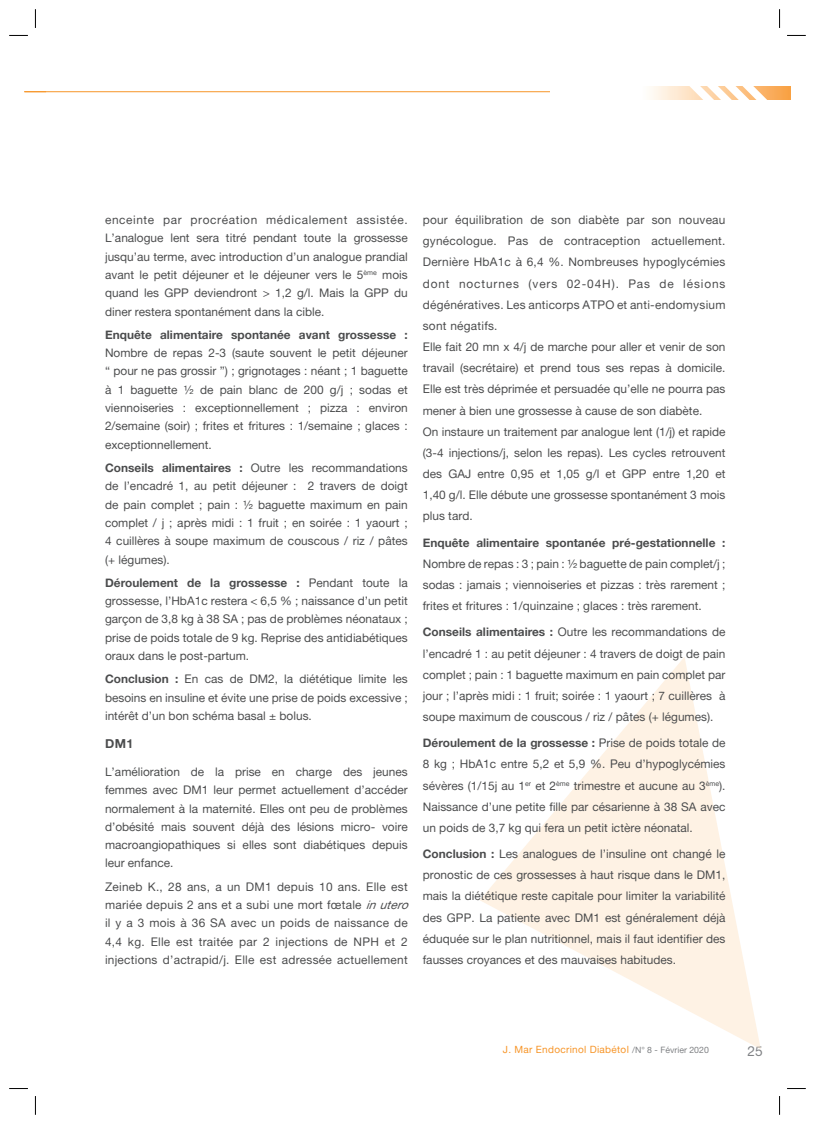
<style>
.page{position:relative;width:815px;height:1124px;background:#fff}
.page>*{position:absolute;margin:0;border:0;box-sizing:border-box;transform-origin:0 0}
.t1{font:13.75px "Alte Haas Grotesk";color:#808285}
.t2{font:12.5px "Alte Haas Grotesk Bold";color:#4b4c4d}
.t3{font:11.88px/21.1px "Alte Haas Grotesk";color:#4b4c4d;text-align:justify}
.t4{font:11.88px/18.2px "Alte Haas Grotesk";letter-spacing:.02em;color:#4b4c4d}
.t5{font:11.88px "Alte Haas Grotesk Bold";color:#4b4c4d}
.t6{font:10px "Alte Haas Grotesk";letter-spacing:.03em;color:#f79528}
.s1{font-family:"Alte Haas Grotesk Bold"}
.s2{font-family:"Alte Haas Grotesk"}
.s3{font-style:italic}
.s4{font-size:8.75px;color:#808285}
</style>
<div class="page">
<hr style="left:25px;top:91px;width:547px;height:1px;background:#f79528">
<div style="left:551px;top:87px;width:239px;height:12px;background:#fff"></div>
<svg style="left:657px;top:86px;width:133px;height:14px"></svg>
<svg style="left:480px;top:657px;width:280px;height:389px"></svg>
<svg style="left:9px;top:35px;width:19px;height:1px"></svg>
<svg style="left:787px;top:35px;width:19px;height:1px"></svg>
<svg style="left:9px;top:1088px;width:19px;height:1px"></svg>
<svg style="left:787px;top:1088px;width:19px;height:1px"></svg>
<svg style="left:35px;top:9px;width:1px;height:19px"></svg>
<svg style="left:35px;top:1096px;width:1px;height:18px"></svg>
<svg style="left:779px;top:9px;width:1px;height:19px"></svg>
<svg style="left:779px;top:1096px;width:1px;height:18px"></svg>
<p class="t3" style="left:105px;top:210px;width:304px;line-height:18.2px">enceinte par procréation médicalement assistée.<br>L’analogue lent sera titré pendant toute la grossesse jusqu’au terme, avec introduction d’un analogue prandial avant le petit déjeuner et le déjeuner vers le 5<sup>ème</sup> mois quand les GPP deviendront &gt; 1,2 g/l. Mais la GPP du diner restera spontanément dans la cible.</p>
<p class="t5" style="left:105px;top:327px;width:304px">Enquête alimentaire spontanée avant grossesse :</p>
<p class="t3" style="left:105px;top:343px;width:304px;line-height:18.2px">Nombre de repas 2-3 (saute souvent le petit déjeuner “ pour ne pas grossir ”) ; grignotages : néant ; 1 baguette à 1 baguette ½ de pain blanc de 200 g/j ; sodas et viennoiseries : exceptionnellement ; pizza : environ 2/semaine (soir) ; frites et fritures : 1/semaine ; glaces : exceptionnellement.</p>
<p class="t3" style="left:105px;top:458px;width:304px;line-height:18.2px"><span class="s1">Conseils alimentaires :</span> Outre les recommandations de l’encadré 1, au petit déjeuner : 2 travers de doigt de pain complet ; pain : ½ baguette maximum en pain complet / j ; après midi : 1 fruit ; en soirée : 1 yaourt ; 4 cuillères à soupe maximum de couscous / riz / pâtes (+ légumes).</p>
<p class="t5" style="left:105px;top:575px;width:304px">Déroulement de la grossesse : <span class="s2">Pendant toute la</span></p>
<p class="t3" style="left:105px;top:591px;width:304px;line-height:18.2px">grossesse, l’HbA1c restera &lt; 6,5 % ; naissance d’un petit garçon de 3,8 kg à 38 SA ; pas de problèmes néonataux ; prise de poids totale de 9 kg. Reprise des antidiabétiques oraux dans le post-partum.</p>
<p class="t3" style="left:105px;top:669px;width:304px;line-height:18.2px"><span class="s1">Conclusion :</span> En cas de DM2, la diététique limite les besoins en insuline et évite une prise de poids excessive ; intérêt d’un bon schéma basal ± bolus.</p>
<p class="t2" style="left:105px;top:735px;width:30px">DM1</p>
<p class="t3" style="left:105px;top:762px;width:304px;line-height:18.2px">L’amélioration de la prise en charge des jeunes femmes avec DM1 leur permet actuellement d’accéder normalement à la maternité. Elles ont peu de problèmes d’obésité mais souvent déjà des lésions micro- voire macroangiopathiques si elles sont diabétiques depuis leur enfance.</p>
<p class="t4" style="left:105px;top:877px;width:309px">Zeineb K., 28 ans, a un DM1 depuis 10 ans. Elle est mariée depuis 2 ans et a subi une mort fœtale <span class="s3">inutero </span>il y a 3 mois à 36 SA avec un poids de naissance de 4,4 kg. Elle est traitée par 2 injections de NPH et 2 injections d’actrapid/j. Elle est adressée actuellement</p>
<p class="t3" style="left:423px;top:209px;width:304px;text-align:left">pour équilibration de son diabète par son nouveau gynécologue. Pas de contraception actuellement.<br>Dernière HbA1c à 6,4 %. Nombreuses hypoglycémies dont nocturnes (vers 02-04H). Pas de lésions dégénératives. Les anticorps ATPO et anti-endomysium sont négatifs.<br>Elle fait 20 mn x 4/j de marche pour aller et venir de son travail (secrétaire) et prend tous ses repas à domicile.<br>Elle est très déprimée et persuadée qu’elle ne pourra pas mener à bien une grossesse à cause de son diabète.<br>On instaure un traitement par analogue lent (1/j) et rapide (3-4 injections/j, selon les repas). Les cycles retrouvent des GAJ entre 0,95 et 1,05 g/l et GPP entre 1,20 et 1,40 g/l. Elle débute une grossesse spontanément 3 mois plus tard.</p>
<p class="t5" style="left:423px;top:535px;width:304px">Enquête alimentaire spontanée pré-gestationnelle :</p>
<p class="t3" style="left:423px;top:553px;width:304px">Nombre de repas : 3 ; pain : ½ baguette de pain complet/j ; sodas : jamais ; viennoiseries et pizzas : très rarement ; frites et fritures : 1/quinzaine ; glaces : très rarement.</p>
<p class="t3" style="left:423px;top:621px;width:304px"><span class="s1">Conseils alimentaires :</span> Outre les recommandations de l’encadré 1 : au petit déjeuner : 4 travers de doigt de pain complet ; pain : 1 baguette maximum en pain complet par jour ; l’après midi : 1 fruit; soirée : 1 yaourt ; 7 cuillères à soupe maximum de couscous / riz / pâtes (+ légumes).</p>
<p class="t5" style="left:423px;top:735px;width:304px">Déroulement de la grossesse : <span class="s2">Prise de poids totale de</span></p>
<p class="t3" style="left:423px;top:753px;width:304px">8 kg ; HbA1c entre 5,2 et 5,9 %. Peu d’hypoglycémies sévères (1/15j au 1<sup>er</sup> et 2<sup>ème</sup> trimestre et aucune au 3<sup>ème</sup>).<br>Naissance d’une petite fille par césarienne à 38 SA avec un poids de 3,7 kg qui fera un petit ictère néonatal.</p>
<p class="t3" style="left:423px;top:843px;width:304px"><span class="s1">Conclusion :</span> Les analogues de l’insuline ont changé le pronostic de ces grossesses à haut risque dans le DM1, mais la diététique reste capitale pour limiter la variabilité des GPP. La patiente avec DM1 est généralement déjà éduquée sur le plan nutritionnel, mais il faut identifier des fausses croyances et des mauvaises habitudes.</p>
<p class="t6" style="left:503px;top:1043px;width:208px">J. Mar Endocrinol Diabétol <span class="s4">/N° 8 - Février 2020</span></p>
<p class="t1" style="left:748px;top:1043px;width:17px">25</p>
</div>
